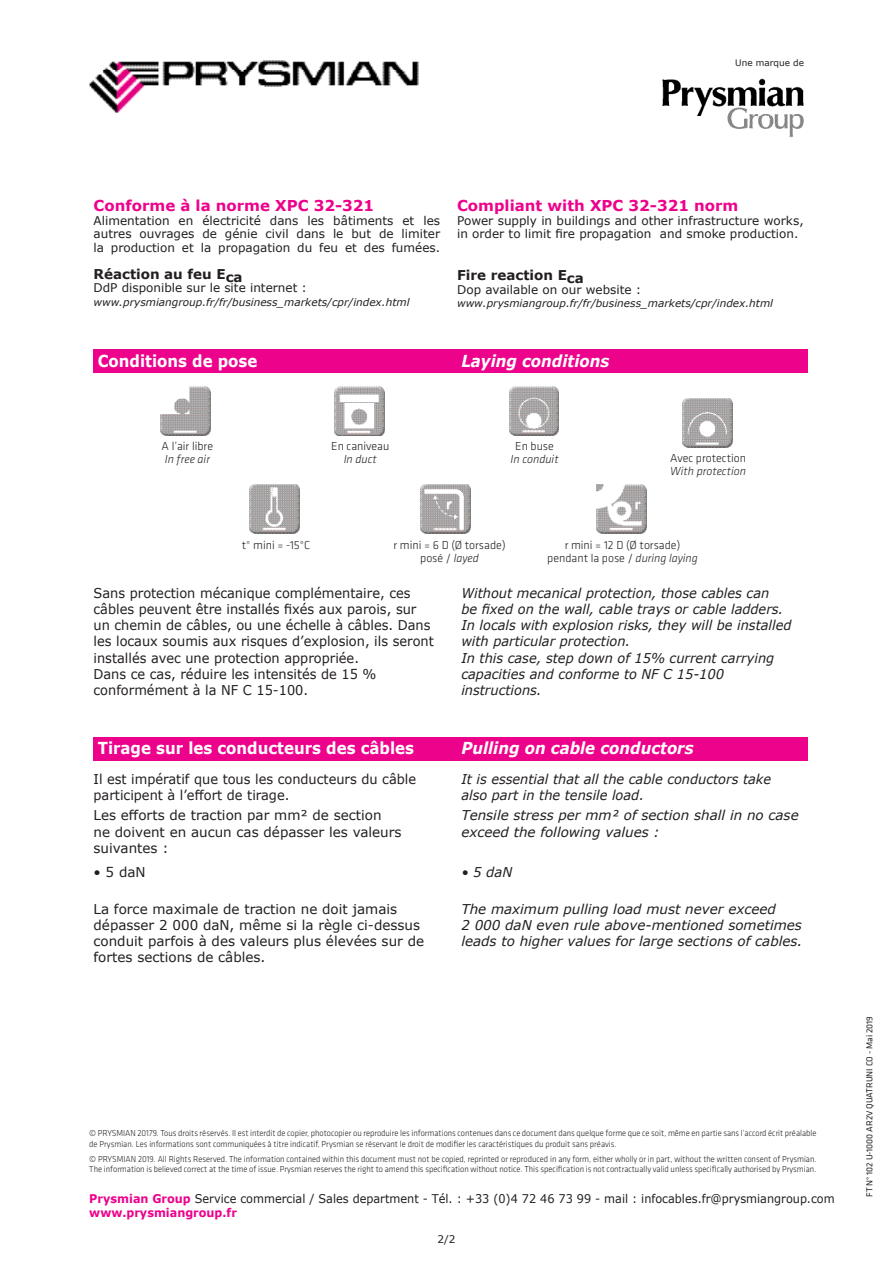
<style>
.page{position:relative;width:893px;height:1263px;background:#fff}
.page>*{position:absolute;margin:0;border:0;box-sizing:border-box;transform-origin:0 0}
.t1{font:700 16.5px "Verdana";color:#fff;scale:.91 1}
.t2{font:italic 700 16.5px "Verdana";color:#fff;scale:.91 1}
.t3{font:700 15px "Verdana";color:#ed028c}
.t4{font:13.5px/16.2px "Verdana";color:#231f20;scale:.96 1}
.t5{font:italic 13.5px/16.2px "Verdana";color:#231f20;scale:.96 1}
.t6{font:13.5px/16.2px "Verdana";color:#231f20}
.t7{font:italic 13.5px/16.2px "Verdana";color:#231f20}
.t8{font:700 13.5px "Verdana";color:#231f20}
.t9{font:12px/13.5px "Verdana";color:#231f20;text-align:justify}
.t10{font:300 12px "Klavika";color:#231f20}
.t11{font:12px "Verdana";color:#231f20;scale:.94 1}
.t12{font:italic 300 12px "Klavika";color:#231f20}
.t13{font:700 12px "Verdana";color:#ed028c;scale:.94 1}
.t14{font:italic 10.5px "Verdana";color:#231f20}
.t15{font:10.5px "Verdana";color:#231f20}
.t16{font:300 9px/10.8px "Klavika";color:#231f20;scale:.94 1}
.t17{font:9px "Klavika";color:#231f20}
.t18{font:8.85px "Verdana";color:#231f20}
.s1{font-style:italic}
.s2{font-weight:700;color:#ed028c}
</style>
<div class="page">
<img style="left:89px;top:60px;width:330px;height:53px">
<img style="left:662px;top:78px;width:142px;height:60px">
<div style="left:94px;top:350px;width:714px;height:23px;background:#ed028c"></div>
<div style="left:94px;top:737px;width:714px;height:23px;background:#ed028c"></div>
<img style="left:161px;top:387px;width:49px;height:49px">
<img style="left:335px;top:387px;width:49px;height:49px">
<img style="left:509px;top:387px;width:50px;height:49px">
<img style="left:683px;top:398px;width:49px;height:50px">
<img style="left:250px;top:484px;width:49px;height:49px">
<img style="left:421px;top:484px;width:50px;height:49px">
<img style="left:597px;top:484px;width:49px;height:49px">
<p class="t18" style="left:735px;top:57px;width:70px">Une marque de</p>
<p class="t3" style="left:94px;top:195px;width:282px">Conforme à la norme XPC 32-321</p>
<p class="t9" style="left:94px;top:214px;width:348px">Alimentation en électricité dans les bâtiments et les autres ouvrages de génie civil dans le but de limiter la production et la propagation du feu et des fumées.</p>
<p class="t8" style="left:94px;top:264px;width:151px">Réaction au feu Eca</p>
<p class="t9" style="left:94px;top:281px;width:215px">DdP disponible sur le site internet :</p>
<p class="t14" style="left:94px;top:295px;width:317px">www.prysmiangroup.fr/fr/business_markets/cpr/index.html</p>
<p class="t3" style="left:457px;top:195px;width:283px">Compliant with XPC 32-321 norm</p>
<p class="t9" style="left:457px;top:214px;width:348px">Power supply in buildings and other infrastructure works, in order to limit fire propagation and smoke production.</p>
<p class="t8" style="left:457px;top:266px;width:128px">Fire reaction Eca</p>
<p class="t9" style="left:457px;top:283px;width:186px">Dop available on our website :</p>
<p class="t14" style="left:457px;top:296px;width:317px">www.prysmiangroup.fr/fr/business_markets/cpr/index.html</p>
<p class="t1" style="left:98px;top:349px;width:177px">Conditions de pose</p>
<p class="t2" style="left:461px;top:349px;width:164px">Laying conditions</p>
<p class="t10" style="left:162px;top:439px;width:53px">A l’air libre</p>
<p class="t12" style="left:165px;top:453px;width:47px">In free air</p>
<p class="t10" style="left:331px;top:439px;width:60px">En caniveau</p>
<p class="t12" style="left:344px;top:453px;width:35px">In duct</p>
<p class="t10" style="left:515px;top:439px;width:40px">En buse</p>
<p class="t12" style="left:511px;top:453px;width:50px">In conduit</p>
<p class="t10" style="left:670px;top:450px;width:77px">Avec protection</p>
<p class="t12" style="left:670px;top:465px;width:77px">With protection</p>
<p class="t10" style="left:242px;top:538px;width:70px">t° mini = -15°C</p>
<p class="t10" style="left:393px;top:538px;width:114px">r mini = 6 D (Ø torsade)</p>
<p class="t10" style="left:420px;top:551px;width:60px">posé / <span class="s1">layed</span></p>
<p class="t10" style="left:565px;top:538px;width:117px">r mini = 12 D (Ø torsade)</p>
<p class="t10" style="left:547px;top:551px;width:152px">pendant la pose / <span class="s1">during laying</span></p>
<p class="t4" style="left:94px;top:585px;width:356px">Sans protection mécanique complémentaire, ces câbles peuvent être installés fixés aux parois, sur un chemin de câbles, ou une échelle à câbles. Dans les locaux soumis aux risques d’explosion, ils seront installés avec une protection appropriée.</p>
<p class="t4" style="left:94px;top:666px;width:296px">Dans ce cas, réduire les intensités de 15 % conformément à la NF C 15-100.</p>
<p class="t5" style="left:461px;top:585px;width:345px">Without mecanical protection, those cables can<br>be fixed on the wall, cable trays or cable ladders.<br>In locals with explosion risks, they will be installed with particular protection.</p>
<p class="t5" style="left:461px;top:649px;width:327px">In this case, step down of 15% current carrying capacities and conforme to NF C 15-100 instructions.</p>
<p class="t1" style="left:98px;top:737px;width:349px">Tirage sur les conducteurs des câbles</p>
<p class="t2" style="left:461px;top:737px;width:257px">Pulling on cable conductors</p>
<p class="t4" style="left:94px;top:770px;width:338px">Il est impératif que tous les conducteurs du câble participent à l’effort de tirage.</p>
<p class="t6" style="left:94px;top:807px;width:309px">Les efforts de traction par mm² de section ne doivent en aucun cas dépasser les valeurs suivantes :</p>
<p class="t5" style="left:461px;top:770px;width:324px">It is essential that all the cable conductors take</p>
<p class="t5" style="left:461px;top:787px;width:192px">also part in the tensile load.</p>
<p class="t7" style="left:461px;top:807px;width:339px">Tensile stress per mm² of section shall in no case exceed the following values :</p>
<p class="t6" style="left:94px;top:864px;width:54px">• 5 daN</p>
<p class="t7" style="left:461px;top:864px;width:53px">• 5 daN</p>
<p class="t6" style="left:94px;top:900px;width:332px">La force maximale de traction ne doit jamais dépasser 2 000 daN, même si la règle ci-dessus conduit parfois à des valeurs plus élevées sur de fortes sections de câbles.</p>
<p class="t7" style="left:461px;top:900px;width:343px">The maximum pulling load must never exceed<br>2 000 daN even rule above-mentioned sometimes leads to higher values for large sections of cables.</p>
<p class="t16" style="left:89px;top:1127px;width:775px">© PRYSMIAN 20179. Tous droits réservés. Il est interdit de copier, photocopier ou reproduire les informations contenues dans ce document dans quelque forme que ce soit, même en partie sans l’accord écrit préalable de Prysmian. Les informations sont communiquées à titre indicatif, Prysmian se réservant le droit de modifier les caractéristiques du produit sans préavis.</p>
<p class="t16" style="left:89px;top:1153px;width:775px">© PRYSMIAN 2019. All Rights Reserved. The information contained within this document must not be copied, reprinted or reproduced in any form, either wholly or in part, without the written consent of Prysmian.<br>The information is believed correct at the time of issue. Prysmian reserves the right to amend this specification without notice. This specification is not contractually valid unless specifically authorised by Prysmian.</p>
<p class="t11" style="left:89px;top:1190px;width:795px"><span class="s2">Prysmian Group</span> Service commercial / Sales department - Tél. : +33 (0)4 72 46 73 99 - mail : infocables.fr@prysmiangroup.com</p>
<p class="t13" style="left:89px;top:1204px;width:159px">www.prysmiangroup.fr</p>
<p class="t15" style="left:437px;top:1232px;width:20px">2/2</p>
<p class="t17" style="left:865px;top:1197px;width:182px;rotate:-90deg">FT N° 102 U-1000 AR2V QUATRUNI CO - Mai 2019</p>
</div>
